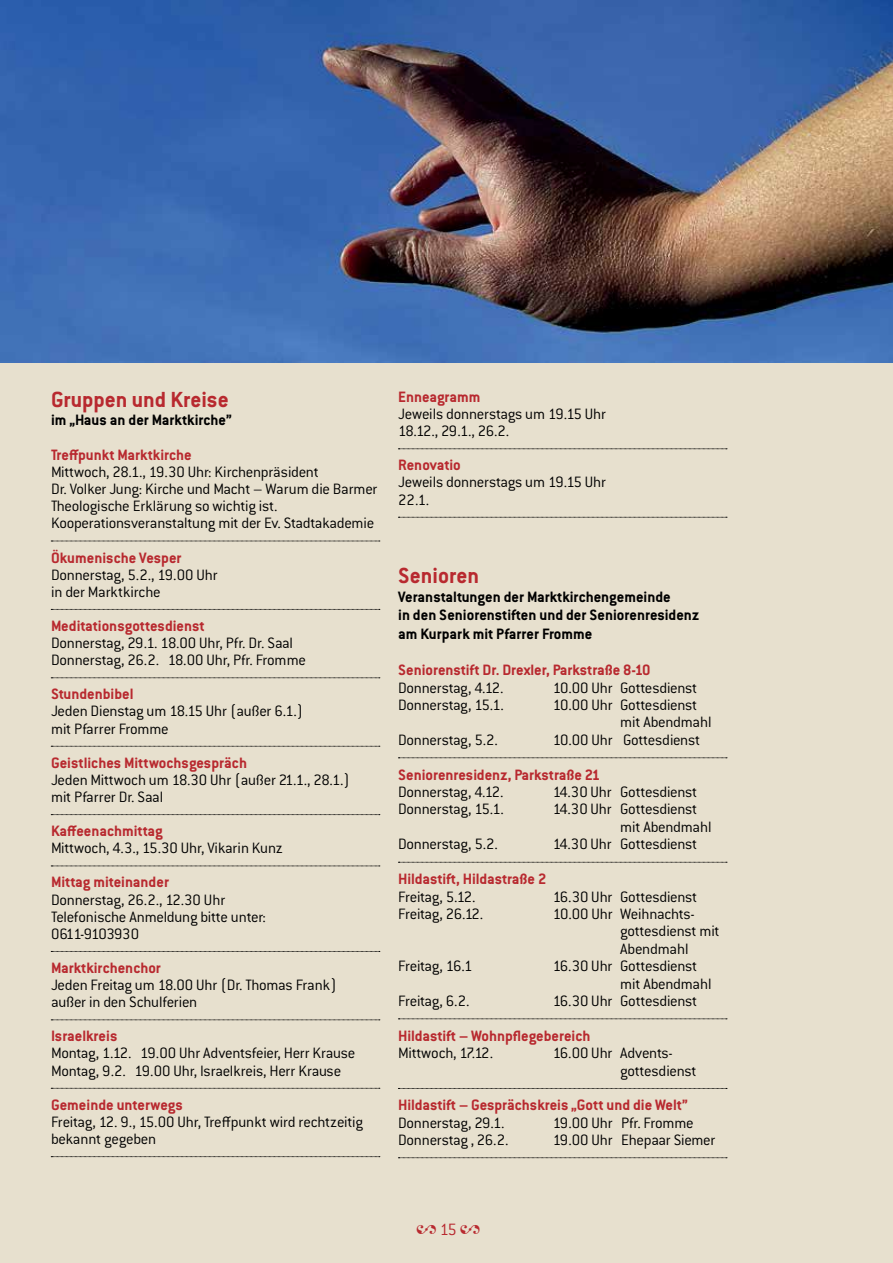
<style>
.page{position:relative;width:893px;height:1263px;background:#fff}
.page>*{position:absolute;margin:0;border:0;box-sizing:border-box;transform-origin:0 0}
.t1{font:700 24px "Conduit ITC Std";color:#b8292f}
.t2{font:18px "Adobe Garamond Pro";color:#b8292f}
.t3{font:300 16.5px/17.1px "Conduit ITC Std";letter-spacing:-.015em;color:#000}
.t4{font:700 16.5px "Conduit ITC Std";color:#b8292f}
.t5{font:700 16.5px/18.8px "Conduit ITC Std";color:#000}
.s1{font-family:"Conduit ITC Std";font-weight:300}
</style>
<div class="page">
<div style="left:0;top:362px;width:893px;height:901px;background:#e7e0ce"></div>
<img style="left:0;top:0;width:893px;height:362px">
<svg style="left:398px;top:757px;width:329px;height:1px"></svg>
<svg style="left:398px;top:862px;width:329px;height:1px"></svg>
<svg style="left:398px;top:1018px;width:329px;height:1px"></svg>
<svg style="left:398px;top:1088px;width:329px;height:1px"></svg>
<svg style="left:398px;top:1157px;width:329px;height:1px"></svg>
<svg style="left:51px;top:541px;width:329px;height:1px"></svg>
<svg style="left:51px;top:609px;width:329px;height:1px"></svg>
<svg style="left:51px;top:677px;width:329px;height:1px"></svg>
<svg style="left:51px;top:746px;width:329px;height:1px"></svg>
<svg style="left:51px;top:814px;width:329px;height:1px"></svg>
<svg style="left:51px;top:866px;width:329px;height:1px"></svg>
<svg style="left:51px;top:951px;width:329px;height:1px"></svg>
<svg style="left:51px;top:1019px;width:329px;height:1px"></svg>
<svg style="left:51px;top:1088px;width:329px;height:1px"></svg>
<svg style="left:51px;top:1156px;width:329px;height:1px"></svg>
<svg style="left:398px;top:449px;width:329px;height:1px"></svg>
<svg style="left:398px;top:517px;width:329px;height:1px"></svg>
<h1 class="t1" style="left:51px;top:385px;width:179px">Gruppen und Kreise</h1>
<p class="t5" style="left:51px;top:410px;width:182px">im „Haus an der Marktkirche”</p>
<p class="t4" style="left:51px;top:445px;width:142px">Treffpunkt Marktkirche</p>
<p class="t3" style="left:51px;top:463px;width:328px">Mittwoch, 28.1., 19.30 Uhr: Kirchenpräsident<br>Dr. Volker Jung: Kirche und Macht – Warum die Barmer Theologische Erklärung so wichtig ist.<br>Kooperationsveranstaltung mit der Ev. Stadtakademie</p>
<p class="t4" style="left:51px;top:547px;width:132px">Ökumenische Vesper</p>
<p class="t3" style="left:51px;top:565px;width:168px">Donnerstag, 5.2., 19.00 Uhr in der Marktkirche</p>
<p class="t4" style="left:51px;top:616px;width:155px">Meditationsgottesdienst</p>
<p class="t3" style="left:51px;top:634px;width:256px">Donnerstag, 29.1. 18.00 Uhr, Pfr. Dr. Saal<br>Donnerstag, 26.2. 18.00 Uhr, Pfr. Fromme</p>
<p class="t4" style="left:51px;top:684px;width:84px">Stundenbibel</p>
<p class="t3" style="left:51px;top:702px;width:254px">Jeden Dienstag um 18.15 Uhr (außer 6.1.) mit Pfarrer Fromme</p>
<p class="t4" style="left:51px;top:752px;width:197px">Geistliches Mittwochsgespräch</p>
<p class="t3" style="left:51px;top:771px;width:300px">Jeden Mittwoch um 18.30 Uhr (außer 21.1., 28.1.) mit Pfarrer Dr. Saal</p>
<p class="t4" style="left:51px;top:821px;width:113px">Kaffeenachmittag</p>
<p class="t3" style="left:51px;top:839px;width:233px">Mittwoch, 4.3., 15.30 Uhr, Vikarin Kunz</p>
<p class="t4" style="left:51px;top:872px;width:119px">Mittag miteinander</p>
<p class="t3" style="left:51px;top:890px;width:216px">Donnerstag, 26.2., 12.30 Uhr<br>Telefonische Anmeldung bitte unter:<br>0611-9103930</p>
<p class="t4" style="left:51px;top:958px;width:111px">Marktkirchenchor</p>
<p class="t3" style="left:51px;top:976px;width:287px">Jeden Freitag um 18.00 Uhr (Dr. Thomas Frank) außer in den Schulferien</p>
<p class="t4" style="left:51px;top:1026px;width:68px">Israelkreis</p>
<p class="t3" style="left:51px;top:1044px;width:306px">Montag, 1.12. 19.00 Uhr Adventsfeier, Herr Krause<br>Montag, 9.2. 19.00 Uhr, Israelkreis, Herr Krause</p>
<p class="t4" style="left:51px;top:1094px;width:133px">Gemeinde unterwegs</p>
<p class="t3" style="left:51px;top:1113px;width:313px">Freitag, 12. 9., 15.00 Uhr, Treffpunkt wird rechtzeitig bekannt gegeben</p>
<p class="t4" style="left:398px;top:387px;width:84px">Enneagramm</p>
<p class="t3" style="left:398px;top:405px;width:209px">Jeweils donnerstags um 19.15 Uhr<br>18.12., 29.1., 26.2.</p>
<p class="t4" style="left:398px;top:455px;width:64px">Renovatio</p>
<p class="t3" style="left:398px;top:473px;width:209px">Jeweils donnerstags um 19.15 Uhr<br>22.1.</p>
<h1 class="t1" style="left:398px;top:561px;width:82px">Senioren</h1>
<p class="t5" style="left:398px;top:587px;width:303px">Veranstaltungen der Marktkirchengemeinde<br>in den Seniorenstiften und der Seniorenresidenz am Kurpark mit Pfarrer Fromme</p>
<p class="t4" style="left:398px;top:660px;width:254px">Seniorenstift Dr. Drexler, Parkstraße 8-10</p>
<p class="t3" style="left:398px;top:678px;width:107px">Donnerstag, 4.12.</p>
<p class="t3" style="left:553px;top:678px;width:146px">10.00 Uhr Gottesdienst</p>
<p class="t3" style="left:398px;top:696px;width:107px">Donnerstag, 15.1.</p>
<p class="t3" style="left:620px;top:696px;width:93px;text-indent:-68px">10.00 Uhr Gottesdienst mit Abendmahl</p>
<p class="t3" style="left:398px;top:731px;width:101px">Donnerstag, 5.2.</p>
<p class="t3" style="left:553px;top:731px;width:149px">10.00 Uhr Gottesdienst</p>
<p class="t4" style="left:398px;top:764px;width:204px">Seniorenresidenz, Parkstraße 21</p>
<p class="t3" style="left:398px;top:783px;width:107px">Donnerstag, 4.12.</p>
<p class="t3" style="left:553px;top:783px;width:146px">14.30 Uhr Gottesdienst</p>
<p class="t3" style="left:398px;top:800px;width:107px">Donnerstag, 15.1.</p>
<p class="t3" style="left:620px;top:800px;width:93px;text-indent:-68px">14.30 Uhr Gottesdienst mit Abendmahl</p>
<p class="t3" style="left:398px;top:835px;width:101px">Donnerstag, 5.2.</p>
<p class="t3" style="left:553px;top:835px;width:146px">14.30 Uhr Gottesdienst</p>
<p class="t4" style="left:398px;top:869px;width:150px">Hildastift, Hildastraße 2</p>
<p class="t3" style="left:398px;top:887px;width:79px">Freitag, 5.12.</p>
<p class="t3" style="left:553px;top:887px;width:146px">16.30 Uhr Gottesdienst</p>
<p class="t3" style="left:398px;top:905px;width:87px">Freitag, 26.12.</p>
<p class="t3" style="left:620px;top:904px;width:101px;text-indent:-67px">10.00 Uhr Weihnachts&shy;gottesdienst mit<br>Abendmahl</p>
<p class="t3" style="left:398px;top:957px;width:76px">Freitag, 16.1</p>
<p class="t3" style="left:620px;top:957px;width:93px;text-indent:-68px">16.30 Uhr Gottesdienst mit Abendmahl</p>
<p class="t3" style="left:398px;top:992px;width:73px">Freitag, 6.2.</p>
<p class="t3" style="left:553px;top:992px;width:146px">16.30 Uhr Gottesdienst</p>
<p class="t4" style="left:398px;top:1026px;width:194px">Hildastift – Wohnpflegebereich</p>
<p class="t3" style="left:398px;top:1044px;width:96px">Mittwoch, 17.12.</p>
<p class="t3" style="left:620px;top:1044px;width:78px;text-indent:-67px">16.00 Uhr Advents&shy;gottesdienst</p>
<p class="t4" style="left:398px;top:1095px;width:291px">Hildastift – Gesprächskreis „Gott und die Welt”</p>
<p class="t3" style="left:398px;top:1113px;width:108px">Donnerstag, 29.1.</p>
<p class="t3" style="left:553px;top:1113px;width:142px">19.00 Uhr Pfr. Fromme</p>
<p class="t3" style="left:398px;top:1131px;width:112px">Donnerstag , 26.2.</p>
<p class="t3" style="left:553px;top:1131px;width:164px">19.00 Uhr Ehepaar Siemer</p>
<p class="t2" style="left:416px;top:1219px;width:66px">2 <span class="s1">15</span> 2</p>
</div>
